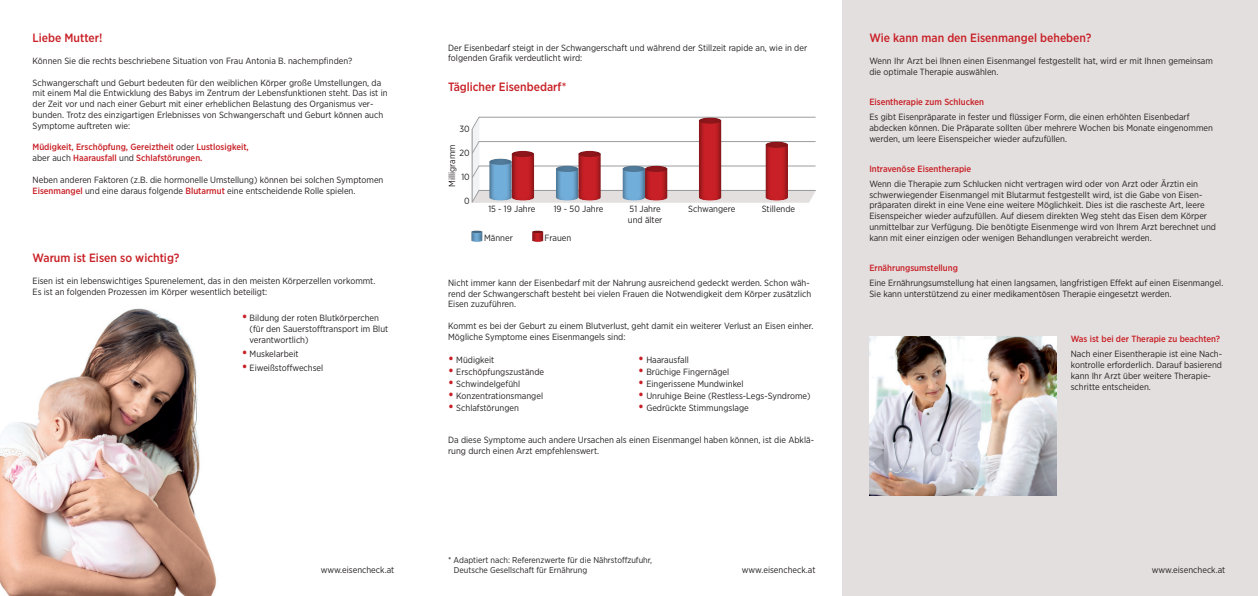
<style>
.page{position:relative;width:1258px;height:596px;background:#fff}
.page>*{position:absolute;margin:0;border:0;box-sizing:border-box;transform-origin:0 0}
.t1{font:500 12px "Gotham Narrow";color:#c82026}
.t2{font:9px/10.8px "Gotham Narrow";color:#231f20}
.t3{font:500 9px/10.8px "Gotham Narrow";color:#c82026}
.t4{font:8.5px/10.2px "Gotham Narrow";color:#231f20}
.s1{font-weight:400;color:#231f20}
.s2{font-weight:500;color:#c82026}
.s3{font-weight:500;font-size:13px;color:#c82026}
</style>
<div class="page">
<div style="left:842px;top:0;width:415px;height:595px;background:#e4dfdf"></div>
<img style="left:0;top:308px;width:217px;height:287px">
<img style="left:869px;top:336px;width:187px;height:159px">
<div style="left:531px;top:230px;width:13px;height:12px;background:#231f20;opacity:.5"></div>
<svg style="left:532px;top:233px;width:11px;height:9px"></svg>
<hr style="left:531px;top:229px;width:13px;height:4px;background:#231f20;opacity:.5">
<div style="left:471px;top:230px;width:13px;height:12px;background:#c3cdd5"></div>
<svg style="left:471px;top:233px;width:11px;height:9px"></svg>
<hr style="left:471px;top:229px;width:13px;height:4px;background:#231f20;opacity:.5">
<svg style="left:471px;top:116px;width:344px;height:86px"></svg>
<div style="left:644px;top:167px;width:24px;height:34px;background:#231f20;opacity:.5"></div>
<div style="left:644px;top:164px;width:24px;height:8px;background:#231f20;opacity:.5"></div>
<h1 class="t1" style="left:33px;top:30px;width:71px">Liebe Mutter!</h1>
<p class="t2" style="left:33px;top:55px;width:321px">Können Sie die rechts beschriebene Situation von Frau Antonia B. nachempfinden?</p>
<p class="t2" style="left:33px;top:77px;width:356px">Schwangerschaft und Geburt bedeuten für den weiblichen Körper große Umstellungen, da mit einem Mal die Entwicklung des Babys im Zentrum der Lebensfunktionen steht. Das ist in der Zeit vor und nach einer Geburt mit einer erheblichen Belastung des Organismus ver&shy;bunden. Trotz des einzigartigen Erlebnisses von Schwangerschaft und Geburt können auch Symptome auftreten wie:</p>
<p class="t3" style="left:33px;top:142px;width:218px">Müdigkeit, Erschöpfung, Gereiztheit <span class="s1">oder</span> Lustlosigkeit, <span class="s1">aber auch</span> Haarausfall <span class="s1">und</span> Schlafstörungen.</p>
<p class="t2" style="left:33px;top:174px;width:352px">Neben anderen Faktoren (z.B. die hormonelle Umstellung) können bei solchen Symptomen<br><span class="s2">Eisenmangel</span> und eine daraus folgende <span class="s2">Blutarmut</span> eine entscheidende Rolle spielen.</p>
<h1 class="t1" style="left:33px;top:250px;width:148px">Warum ist Eisen so wichtig?</h1>
<p class="t2" style="left:33px;top:275px;width:344px">Eisen ist ein lebenswichtiges Spurenelement, das in den meisten Körperzellen vorkommt.<br>Es ist an folgenden Prozessen im Körper wesentlich beteiligt:</p>
<p class="t2" style="left:249px;top:312px;width:140px;text-indent:-8px"><span class="s3">•</span> Bildung der roten Blutkörperchen (für den Sauerstofftransport im Blut verantwortlich)</p>
<p class="t2" style="left:242px;top:347px;width:58px"><span class="s3">•</span> Muskelarbeit</p>
<p class="t2" style="left:242px;top:361px;width:83px"><span class="s3">•</span> Eiweißstoffwechsel</p>
<p class="t2" style="left:448px;top:42px;width:360px">Der Eisenbedarf steigt in der Schwangerschaft und während der Stillzeit rapide an, wie in der folgenden Grafik verdeutlicht wird:</p>
<h1 class="t1" style="left:448px;top:79px;width:120px">Täglicher Eisenbedarf*</h1>
<p class="t2" style="left:459px;top:123px;width:12px">30</p>
<p class="t2" style="left:459px;top:147px;width:12px">20</p>
<p class="t2" style="left:461px;top:171px;width:10px">10</p>
<p class="t2" style="left:464px;top:195px;width:7px">0</p>
<p class="t2" style="left:446px;top:187px;width:44px;rotate:-90deg">Milligramm</p>
<p class="t2" style="left:488px;top:203px;width:48px">15 - 19 Jahre</p>
<p class="t2" style="left:484px;top:232px;width:30px">Männer</p>
<p class="t2" style="left:544px;top:232px;width:28px">Frauen</p>
<p class="t2" style="left:553px;top:203px;width:51px">19 - 50 Jahre</p>
<p class="t2" style="left:627px;top:203px;width:36px">51 Jahre und älter</p>
<p class="t2" style="left:688px;top:203px;width:49px">Schwangere</p>
<p class="t2" style="left:761px;top:203px;width:35px">Stillende</p>
<p class="t2" style="left:448px;top:277px;width:364px">Nicht immer kann der Eisenbedarf mit der Nahrung ausreichend gedeckt werden. Schon wäh&shy;rend der Schwangerschaft besteht bei vielen Frauen die Notwendigkeit dem Körper zusätzlich<br>Eisen zuzuführen.</p>
<p class="t2" style="left:448px;top:320px;width:366px">Kommt es bei der Geburt zu einem Blutverlust, geht damit ein weiterer Verlust an Eisen einher.<br>Mögliche Symptome eines Eisenmangels sind:</p>
<p class="t2" style="left:448px;top:353px;width:48px"><span class="s3">•</span> Müdigkeit</p>
<p class="t2" style="left:638px;top:353px;width:52px"><span class="s3">•</span> Haarausfall</p>
<p class="t2" style="left:448px;top:365px;width:97px"><span class="s3">•</span> Erschöpfungszustände</p>
<p class="t2" style="left:638px;top:365px;width:92px"><span class="s3">•</span> Brüchige Fingernägel</p>
<p class="t2" style="left:448px;top:377px;width:73px"><span class="s3">•</span> Schwindelgefühl</p>
<p class="t2" style="left:638px;top:377px;width:107px"><span class="s3">•</span> Eingerissene Mundwinkel</p>
<p class="t2" style="left:448px;top:389px;width:96px"><span class="s3">•</span> Konzentrationsmangel</p>
<p class="t2" style="left:638px;top:389px;width:174px"><span class="s3">•</span> Unruhige Beine (Restless-Legs-Syndrome)</p>
<p class="t2" style="left:448px;top:401px;width:72px"><span class="s3">•</span> Schlafstörungen</p>
<p class="t2" style="left:638px;top:401px;width:112px"><span class="s3">•</span> Gedrückte Stimmungslage</p>
<p class="t2" style="left:448px;top:434px;width:367px">Da diese Symptome auch andere Ursachen als einen Eisenmangel haben können, ist die Abklä&shy;rung durch einen Arzt empfehlenswert.</p>
<h1 class="t1" style="left:869px;top:30px;width:223px">Wie kann man den Eisenmangel beheben?</h1>
<p class="t2" style="left:869px;top:55px;width:345px">Wenn Ihr Arzt bei Ihnen einen Eisenmangel festgestellt hat, wird er mit Ihnen gemeinsam die optimale Therapie auswählen.</p>
<p class="t3" style="left:869px;top:96px;width:116px">Eisentherapie zum Schlucken</p>
<p class="t2" style="left:869px;top:111px;width:345px">Es gibt Eisenpräparate in fester und flüssiger Form, die einen erhöhten Eisenbedarf abdecken können. Die Präparate sollten über mehrere Wochen bis Monate eingenommen werden, um leere Eisenspeicher wieder aufzufüllen.</p>
<p class="t3" style="left:869px;top:163px;width:103px">Intravenöse Eisentherapie</p>
<p class="t2" style="left:869px;top:178px;width:348px">Wenn die Therapie zum Schlucken nicht vertragen wird oder von Arzt oder Ärztin ein schwerwiegender Eisenmangel mit Blutarmut festgestellt wird, ist die Gabe von Eisen&shy;präparaten direkt in eine Vene eine weitere Möglichkeit. Dies ist die rascheste Art, leere Eisenspeicher wieder aufzufüllen. Auf diesem direkten Weg steht das Eisen dem Körper unmittelbar zur Verfügung. Die benötigte Eisenmenge wird von Ihrem Arzt berechnet und kann mit einer einzigen oder wenigen Behandlungen verabreicht werden.</p>
<p class="t3" style="left:869px;top:262px;width:90px">Ernährungsumstellung</p>
<p class="t2" style="left:869px;top:277px;width:355px">Eine Ernährungsumstellung hat einen langsamen, langfristigen Effekt auf einen Eisenmangel.<br>Sie kann unterstützend zu einer medikamentösen Therapie eingesetzt werden.</p>
<p class="t3" style="left:1070px;top:333px;width:151px">Was ist bei der Therapie zu beachten?</p>
<p class="t2" style="left:1070px;top:348px;width:153px">Nach einer Eisentherapie ist eine Nach&shy;kontrolle erforderlich. Darauf basierend kann Ihr Arzt über weitere Therapie&shy;schritte entscheiden.</p>
<p class="t4" style="left:454px;top:554px;width:200px;text-indent:-6px">* Adaptiert nach: Referenzwerte für die Nährstoffzufuhr,<br>Deutsche Gesellschaft für Ernährung</p>
<p class="t2" style="left:321px;top:564px;width:75px">www.eisencheck.at</p>
<p class="t2" style="left:741px;top:564px;width:75px">www.eisencheck.at</p>
<p class="t2" style="left:1151px;top:564px;width:75px">www.eisencheck.at</p>
</div>
